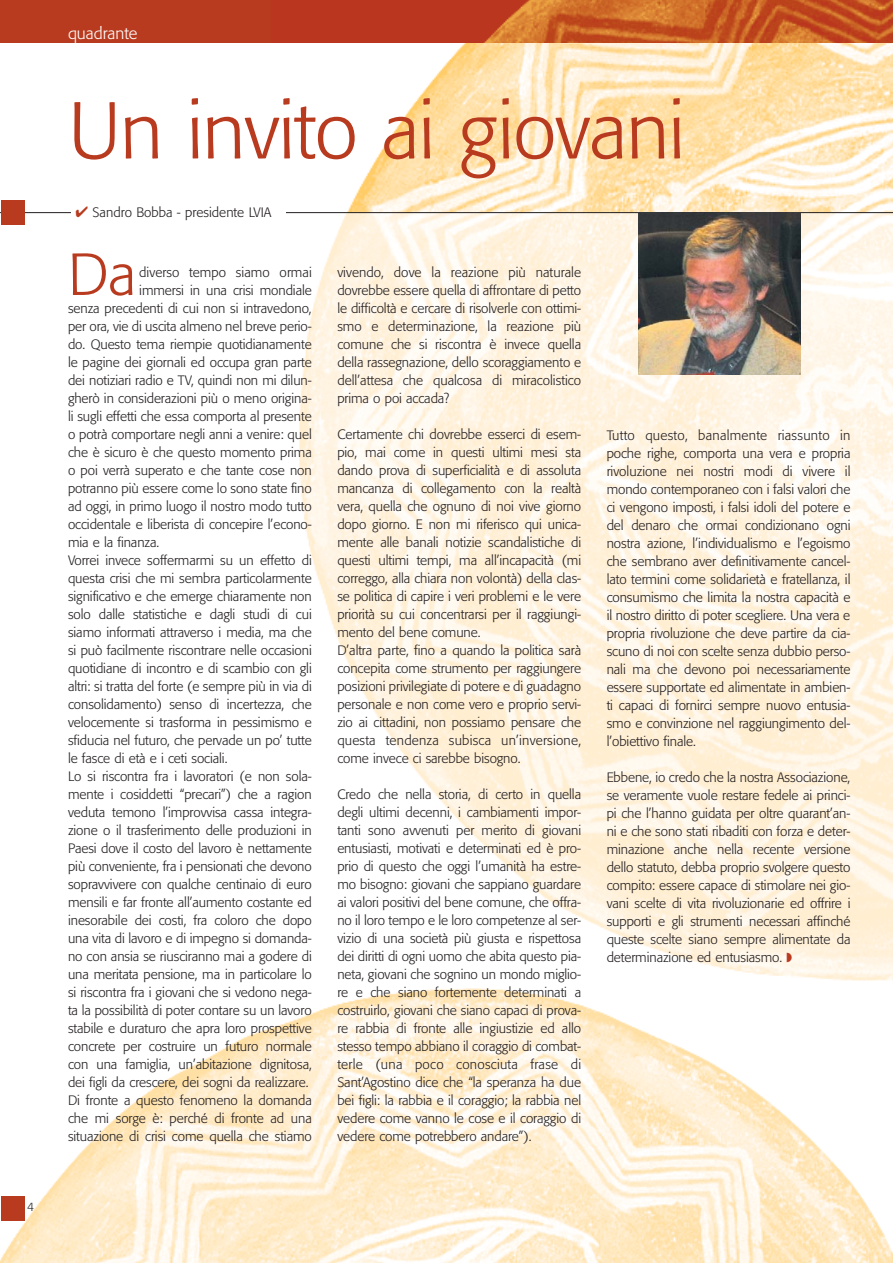
<style>
.page{position:relative;width:893px;height:1263px;background:#fff}
.page>*{position:absolute;margin:0;border:0;box-sizing:border-box;transform-origin:0 0}
.t1{font:300 79.5px "Formata";letter-spacing:-.01em;color:#b93b1f}
.t2{font:300 58.8px "Formata";color:#b93b1f}
.t3{font:300 16.5px "Formata";color:#fff}
.t4{font:300 13.5px/18px "Formata";letter-spacing:-.005em;color:#231f20;text-align:justify}
.t5{font:300 12px "Formata";color:#231f20}
.s1{color:#b93b1f}
</style>
<div class="page">
<img style="left:1px;top:988px;width:892px;height:274px">
<img style="left:286px;top:213px;width:607px;height:768px">
<img style="left:347px;top:43px;width:546px;height:169px">
<hr style="left:1px;top:212px;width:892px;height:1px;background:#231f20">
<div style="left:71px;top:207px;width:214px;height:22px;background:#fff"></div>
<div style="left:1px;top:1196px;width:23px;height:24px;background:#b93b1f"></div>
<div style="left:1px;top:200px;width:23px;height:24px;background:#b93b1f"></div>
<img style="left:639px;top:213px;width:161px;height:161px">
<svg style="left:1px;top:0;width:892px;height:43px;background:#c04a22"></svg>
<p class="t5" style="left:27px;top:1201px;width:8px">4</p>
<p class="t3" style="left:68px;top:25px;width:71px">quadrante</p>
<h1 class="t1" style="left:68px;top:95px;width:619px">Un invito ai giovani</h1>
<p class="t4" style="left:75px;top:205px;width:198px"><span class="s1">✔</span> Sandro Bobba - presidente LVIA</p>
<h2 class="t2" style="left:68px;top:248px;width:70px">Da</h2>
<p class="t4" style="left:139px;top:264px;width:174px">diverso tempo siamo ormai</p>
<p class="t4" style="left:139px;top:282px;width:174px">immersi in una crisi mondiale</p>
<p class="t4" style="left:68px;top:300px;width:245px">senza precedenti di cui non si intravedono,</p>
<p class="t4" style="left:68px;top:318px;width:245px">per ora, vie di uscita almeno nel breve perio-</p>
<p class="t4" style="left:68px;top:336px;width:245px">do. Questo tema riempie quotidianamente</p>
<p class="t4" style="left:68px;top:354px;width:245px">le pagine dei giornali ed occupa gran parte</p>
<p class="t4" style="left:68px;top:372px;width:245px">dei notiziari radio e TV, quindi non mi dilun-</p>
<p class="t4" style="left:68px;top:390px;width:245px">gherò in considerazioni più o meno origina-</p>
<p class="t4" style="left:68px;top:408px;width:245px">li sugli effetti che essa comporta al presente</p>
<p class="t4" style="left:68px;top:426px;width:245px">o potrà comportare negli anni a venire: quel</p>
<p class="t4" style="left:68px;top:444px;width:245px">che è sicuro è che questo momento prima</p>
<p class="t4" style="left:68px;top:462px;width:245px">o poi verrà superato e che tante cose non</p>
<p class="t4" style="left:68px;top:480px;width:245px">potranno più essere come lo sono state fino</p>
<p class="t4" style="left:68px;top:498px;width:245px">ad oggi, in primo luogo il nostro modo tutto</p>
<p class="t4" style="left:68px;top:516px;width:245px">occidentale e liberista di concepire l’econo-</p>
<p class="t4" style="left:68px;top:534px;width:93px">mia e la finanza.</p>
<p class="t4" style="left:68px;top:552px;width:245px">Vorrei invece soffermarmi su un effetto di</p>
<p class="t4" style="left:68px;top:570px;width:245px">questa crisi che mi sembra particolarmente</p>
<p class="t4" style="left:68px;top:588px;width:245px">significativo e che emerge chiaramente non</p>
<p class="t4" style="left:68px;top:606px;width:245px">solo dalle statistiche e dagli studi di cui</p>
<p class="t4" style="left:68px;top:624px;width:245px">siamo informati attraverso i media, ma che</p>
<p class="t4" style="left:68px;top:642px;width:245px">si può facilmente riscontrare nelle occasioni</p>
<p class="t4" style="left:68px;top:660px;width:245px">quotidiane di incontro e di scambio con gli</p>
<p class="t4" style="left:68px;top:678px;width:245px">altri: si tratta del forte (e sempre più in via di</p>
<p class="t4" style="left:68px;top:696px;width:245px">consolidamento) senso di incertezza, che</p>
<p class="t4" style="left:68px;top:714px;width:245px">velocemente si trasforma in pessimismo e</p>
<p class="t4" style="left:68px;top:732px;width:245px">sfiducia nel futuro, che pervade un po’ tutte</p>
<p class="t4" style="left:68px;top:750px;width:161px">le fasce di età e i ceti sociali.</p>
<p class="t4" style="left:68px;top:768px;width:245px">Lo si riscontra fra i lavoratori (e non sola-</p>
<p class="t4" style="left:68px;top:786px;width:245px">mente i cosiddetti “precari”) che a ragion</p>
<p class="t4" style="left:68px;top:804px;width:245px">veduta temono l’improvvisa cassa integra-</p>
<p class="t4" style="left:68px;top:822px;width:245px">zione o il trasferimento delle produzioni in</p>
<p class="t4" style="left:68px;top:840px;width:245px">Paesi dove il costo del lavoro è nettamente</p>
<p class="t4" style="left:68px;top:858px;width:245px">più conveniente, fra i pensionati che devono</p>
<p class="t4" style="left:68px;top:876px;width:245px">sopravvivere con qualche centinaio di euro</p>
<p class="t4" style="left:68px;top:894px;width:245px">mensili e far fronte all’aumento costante ed</p>
<p class="t4" style="left:68px;top:912px;width:245px">inesorabile dei costi, fra coloro che dopo</p>
<p class="t4" style="left:68px;top:930px;width:245px">una vita di lavoro e di impegno si domanda-</p>
<p class="t4" style="left:68px;top:948px;width:245px">no con ansia se riusciranno mai a godere di</p>
<p class="t4" style="left:68px;top:966px;width:245px">una meritata pensione, ma in particolare lo</p>
<p class="t4" style="left:68px;top:984px;width:245px">si riscontra fra i giovani che si vedono nega-</p>
<p class="t4" style="left:68px;top:1002px;width:245px">ta la possibilità di poter contare su un lavoro</p>
<p class="t4" style="left:68px;top:1020px;width:245px">stabile e duraturo che apra loro prospettive</p>
<p class="t4" style="left:68px;top:1038px;width:245px">concrete per costruire un futuro normale</p>
<p class="t4" style="left:68px;top:1056px;width:245px">con una famiglia, un’abitazione dignitosa,</p>
<p class="t4" style="left:68px;top:1074px;width:242px">dei figli da crescere, dei sogni da realizzare.</p>
<p class="t4" style="left:68px;top:1092px;width:245px">Di fronte a questo fenomeno la domanda</p>
<p class="t4" style="left:68px;top:1110px;width:245px">che mi sorge è: perché di fronte ad una</p>
<p class="t4" style="left:68px;top:1128px;width:245px">situazione di crisi come quella che stiamo</p>
<p class="t4" style="left:337px;top:264px;width:245px">vivendo, dove la reazione più naturale dovrebbe essere quella di affrontare di petto le difficoltà e cercare di risolverle con ottimi&shy;smo e determinazione, la reazione più comune che si riscontra è invece quella della rassegnazione, dello scoraggiamento e dell’attesa che qualcosa di miracolistico prima o poi accada?</p>
<p class="t4" style="left:337px;top:426px;width:245px;text-align:left">Certamente chi dovrebbe esserci di esem&shy;pio, mai come in questi ultimi mesi sta dando prova di superficialità e di assoluta mancanza di collegamento con la realtà vera, quella che ognuno di noi vive giorno dopo giorno. E non mi riferisco qui unica&shy;mente alle banali notizie scandalistiche di questi ultimi tempi, ma all’incapacità (mi correggo, alla chiara non volontà) della clas&shy;se politica di capire i veri problemi e le vere priorità su cui concentrarsi per il raggiungi&shy;mento del bene comune.<br>D’altra parte, fino a quando la politica sarà concepita come strumento per raggiungere posizioni privilegiate di potere e di guadagno personale e non come vero e proprio servi&shy;zio ai cittadini, non possiamo pensare che questa tendenza subisca un’inversione, come invece ci sarebbe bisogno.</p>
<p class="t4" style="left:337px;top:786px;width:245px">Credo che nella storia, di certo in quella degli ultimi decenni, i cambiamenti impor&shy;tanti sono avvenuti per merito di giovani entusiasti, motivati e determinati ed è pro&shy;prio di questo che oggi l’umanità ha estre&shy;mo bisogno: giovani che sappiano guardare ai valori positivi del bene comune, che offra&shy;no il loro tempo e le loro competenze al ser&shy;vizio di una società più giusta e rispettosa dei diritti di ogni uomo che abita questo pia&shy;neta, giovani che sognino un mondo miglio&shy;re e che siano fortemente determinati a costruirlo, giovani che siano capaci di prova&shy;re rabbia di fronte alle ingiustizie ed allo stesso tempo abbiano il coraggio di combat&shy;terle (una poco conosciuta frase di Sant’Agostino dice che “la speranza ha due bei figli: la rabbia e il coraggio; la rabbia nel vedere come vanno le cose e il coraggio di vedere come potrebbero andare”).</p>
<p class="t4" style="left:607px;top:427px;width:245px">Tutto questo, banalmente riassunto in poche righe, comporta una vera e propria rivoluzione nei nostri modi di vivere il mondo contemporaneo con i falsi valori che ci vengono imposti, i falsi idoli del potere e del denaro che ormai condizionano ogni nostra azione, l’individualismo e l’egoismo che sembrano aver definitivamente cancel&shy;lato termini come solidarietà e fratellanza, il consumismo che limita la nostra capacità e il nostro diritto di poter scegliere. Una vera e propria rivoluzione che deve partire da cia&shy;scuno di noi con scelte senza dubbio perso&shy;nali ma che devono poi necessariamente essere supportate ed alimentate in ambien&shy;ti capaci di fornirci sempre nuovo entusia&shy;smo e convinzione nel raggiungimento del&shy;l’obiettivo finale.</p>
<p class="t4" style="left:607px;top:769px;width:245px">Ebbene, io credo che la nostra Associazione, se veramente vuole restare fedele ai princi&shy;pi che l’hanno guidata per oltre quarant’an&shy;ni e che sono stati ribaditi con forza e deter&shy;minazione anche nella recente versione dello statuto, debba proprio svolgere questo compito: essere capace di stimolare nei gio&shy;vani scelte di vita rivoluzionarie ed offrire i supporti e gli strumenti necessari affinché queste scelte siano sempre alimentate da determinazione ed entusiasmo. <span class="s1">◗</span></p>
</div>
